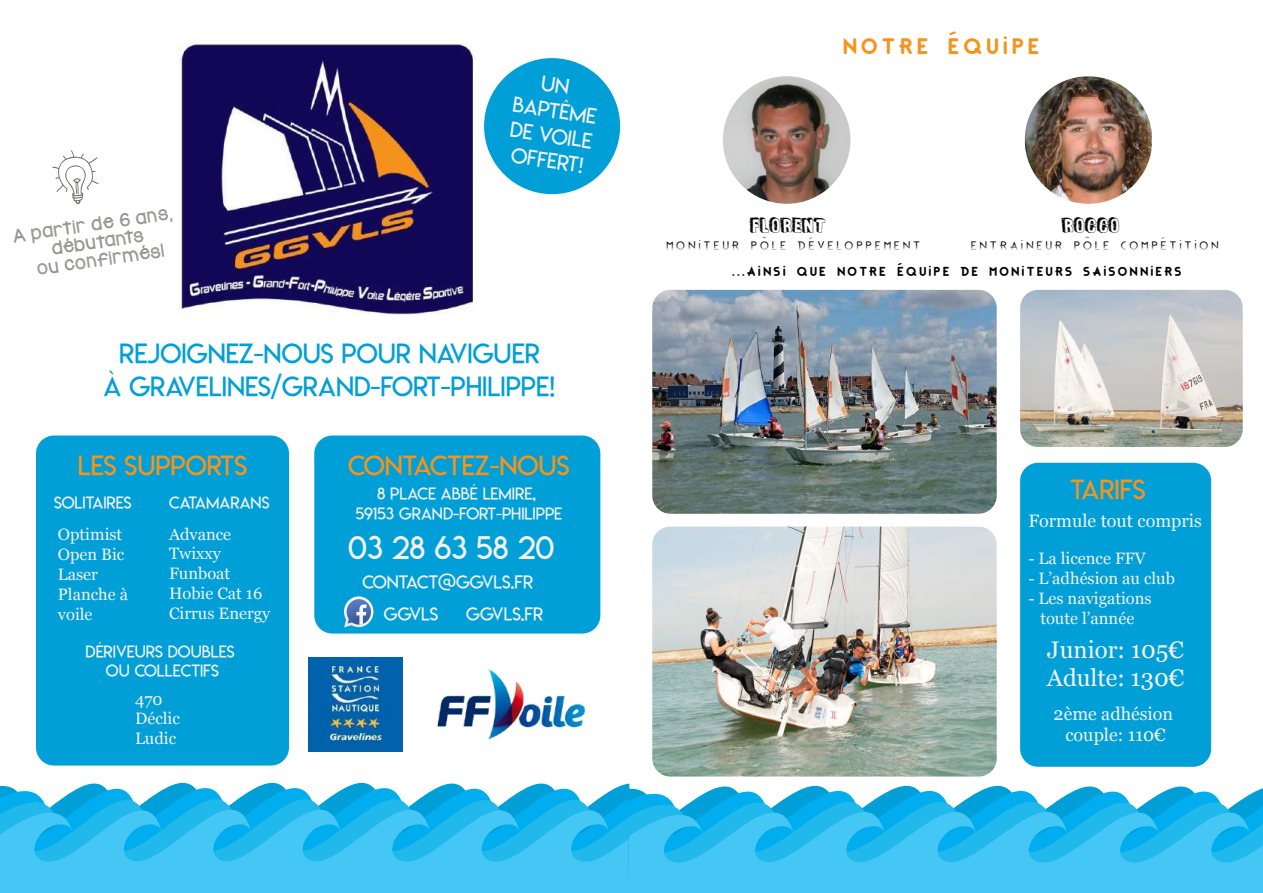
<style>
.page{position:relative;width:1263px;height:893px;background:#fff}
.page>*{position:absolute;margin:0;border:0;box-sizing:border-box;transform-origin:0 0}
.t1{font:31.5px "Bonus Base";color:#f5941c}
.t2{font:31.5px "Lemon Milklight";color:#f2f2f2}
.t3{font:27px/32.4px "Lemon Milklight";color:#009fd7;text-align:center}
.t4{font:27px "Lemon Milklight";color:#f5941c}
.t5{font:24px/28.8px "Georgia";color:#f2f2f2}
.t6{font:21px/25.2px "Lemon Milklight";color:#f2f2f2;text-align:center}
.t7{font:18px "Bonus Bling Bling";color:#000}
.t8{font:18px "Bonus Base";color:#000}
.t9{font:18px/21.6px "Georgia";color:#f2f2f2;text-align:center}
.t10{font:18px/32px "Lemon Milklight";color:#f2f2f2}
.t11{font:16.5px/19.8px "Georgia";color:#f2f2f2}
.t12{font:16.5px/19.8px "Lemon Milklight";color:#f2f2f2;text-align:center}
.t13{font:15px/18px "KG Candy Cane Stripe";color:#6c6966;text-align:center}
.t14{font:15px "Fun Sized";color:#000}
</style>
<div class="page">
<img style="left:178px;top:37px;width:295px;height:278px">
<svg style="left:0;top:761px;width:629px;height:132px"></svg>
<div style="left:36px;top:435px;width:253px;height:330px;background:#009fd7;border-radius:18px"></div>
<svg style="left:52px;top:150px;width:47px;height:54px"></svg>
<div style="left:314px;top:435px;width:286px;height:198px;background:#009fd7;border-radius:18px"></div>
<img style="left:308px;top:658px;width:95px;height:94px">
<img style="left:436px;top:669px;width:150px;height:71px">
<svg style="left:344px;top:596px;width:29px;height:31px"></svg>
<svg style="left:629px;top:765px;width:634px;height:128px"></svg>
<img style="left:652px;top:290px;width:345px;height:224px">
<div style="left:1020px;top:463px;width:191px;height:304px;background:#009fd7;border-radius:18px"></div>
<img style="left:1020px;top:290px;width:223px;height:157px">
<img style="left:652px;top:527px;width:345px;height:250px">
<div style="left:484px;top:58px;width:136px;height:136px;background:#009fd7;border-radius:50%"></div>
<img style="left:1025px;top:76px;width:127px;height:128px;border-radius:64px">
<img style="left:723px;top:76px;width:127px;height:128px;border-radius:64px">
<p class="t13" style="left:12px;top:227px;width:163px;rotate:-8deg">A partir de 6 ans, débutants<br>ou confirmés!</p>
<p class="t6" style="left:518px;top:67px;width:86px;rotate:8deg">UN<br>BAPTÊME<br>DE VOILE<br>OFFERT!</p>
<h2 class="t3" style="left:104px;top:338px;width:453px">REJOIGNEZ-NOUS POUR NAVIGUER<br>À GRAVELINES/GRAND-FORT-PHILIPPE!</h2>
<h2 class="t4" style="left:78px;top:448px;width:171px">LES SUPPORTS</h2>
<p class="t12" style="left:54px;top:492px;width:79px">SOLITAIRES</p>
<p class="t12" style="left:169px;top:492px;width:102px">CATAMARANS</p>
<p class="t11" style="left:169px;top:523px;width:103px">Advance<br>Twixxy<br>Funboat<br>Hobie Cat 16<br>Cirrus Energy</p>
<p class="t12" style="left:86px;top:641px;width:150px">DÉRIVEURS DOUBLES<br>OU COLLECTIFS</p>
<p class="t11" style="left:135px;top:688px;width:46px">470<br>Déclic<br>Ludic</p>
<p class="t11" style="left:58px;top:524px;width:72px">Optimist<br>Open Bic<br>Laser<br>Planche à voile</p>
<h2 class="t4" style="left:348px;top:448px;width:223px">CONTACTEZ-NOUS</h2>
<p class="t12" style="left:356px;top:484px;width:208px">8 PLACE ABBÉ LEMIRE,<br>59153 GRAND-FORT-PHILIPPE</p>
<h1 class="t2" style="left:348px;top:528px;width:208px">03 28 63 58 20</h1>
<p class="t10" style="left:384px;top:566px;width:151px;text-indent:-21px">CONTACT@GGVLS.FR<br>GGVLS</p>
<p class="t10" style="left:466px;top:598px;width:79px">GGVLS.FR</p>
<h1 class="t1" style="left:840px;top:27px;width:202px">Notre équipe</h1>
<p class="t14" style="left:750px;top:216px;width:77px">FLORENT</p>
<p class="t14" style="left:1061px;top:216px;width:59px">ROCCO</p>
<p class="t7" style="left:664px;top:235px;width:259px">moniteur Pôle développement</p>
<p class="t7" style="left:969px;top:235px;width:252px">entraineur Pôle compétition</p>
<p class="t8" style="left:730px;top:261px;width:453px">...Ainsi que notre équipe de moniteurs saisonniers</p>
<h2 class="t4" style="left:1071px;top:473px;width:76px">TARIFS</h2>
<p class="t9" style="left:1028px;top:509px;width:175px">Formule tout compris</p>
<p class="t11" style="left:1028px;top:548px;width:119px">- La licence FFV</p>
<p class="t11" style="left:1028px;top:568px;width:148px">- L’adhésion au club</p>
<p class="t11" style="left:1028px;top:588px;width:125px;text-align:center">- Les navigations toute l’année</p>
<h3 class="t5" style="left:1047px;top:634px;width:139px">Junior: 105€<br>Adulte: 130€</h3>
<p class="t9" style="left:1054px;top:702px;width:121px">2ème adhésion couple: 110€</p>
</div>
